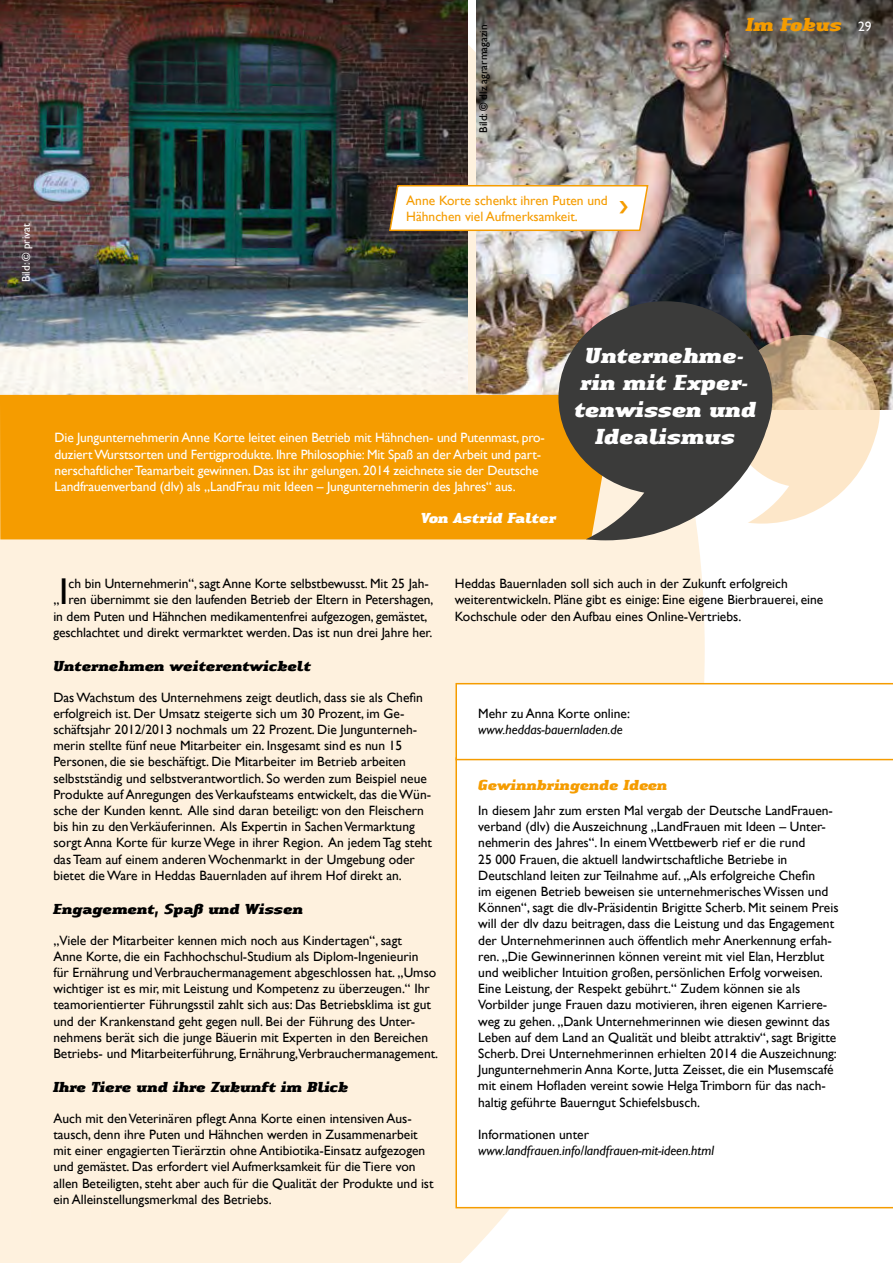
<style>
.page{position:relative;width:893px;height:1263px;background:#fff}
.page>*{position:absolute;margin:0;border:0;box-sizing:border-box;transform-origin:0 0}
.t1{font:37.2px "Gill Sans";color:#000}
.t2{font:italic 900 22.5px/27px "Authentic Serif Com";color:#fff;text-align:center}
.t3{font:italic 900 19.5px "Authentic Serif Com";color:#f59c00}
.t4{font:italic 900 15px "Authentic Serif Com";color:#000}
.t5{font:italic 900 15px "Authentic Serif Com";color:#f59c00}
.t6{font:italic 900 15px "Authentic Serif Com";color:#fff}
.t7{font:13.5px/16.2px "Gill Sans";color:#000}
.t8{font:13.5px/16.2px "Gill Sans";letter-spacing:-.01em;color:#fff}
.t9{font:italic 13.5px "Gill Sans";color:#000}
.t10{font:13.5px/16.2px "Gill Sans";color:#f59c00}
.t11{font:11.25px "Gill Sans";color:#000}
.t12{font:11.25px "Gill Sans";color:#fff}
.s1{font-family:"Gill Sans";font-weight:400;font-style:normal;font-size:13.5px;color:#fff}
</style>
<div class="page">
<div style="left:0;top:45px;width:705px;height:1218px;background:#fef1de"></div>
<svg style="left:455px;top:760px;width:438px;height:448px"></svg>
<img style="left:476px;top:0;width:417px;height:410px">
<img style="left:0;top:0;width:468px;height:395px">
<svg style="left:29px;top:1141px;width:1px;height:122px"></svg>
<div style="left:0;top:1102px;width:29px;height:161px;background:#fef1de"></div>
<svg style="left:455px;top:683px;width:438px;height:77px"></svg>
<div style="left:0;top:395px;width:558px;height:144px;background:#f59c00"></div>
<svg style="left:772px;top:335px;width:108px;height:188px"></svg>
<svg style="left:558px;top:301px;width:214px;height:239px;background:#685f52"></svg>
<svg style="left:388px;top:184px;width:261px;height:48px"></svg>
<p class="t12" style="left:19px;top:282px;width:60px;rotate:-90deg">Bild: © privat</p>
<p class="t11" style="left:477px;top:133px;width:110px;rotate:-90deg">Bild: © dlz agrarmagazin</p>
<p class="t10" style="left:406px;top:192px;width:203px">Anne Korte schenkt ihren Puten und<br>Hähnchen viel Aufmerksamkeit.</p>
<h3 class="t3" style="left:746px;top:12px;width:127px">Im Fokus <span class="s1">29</span></h3>
<h2 class="t2" style="left:574px;top:341px;width:184px">Unternehme&shy;rin mit Exper&shy;tenwissen und</h2>
<p class="t8" style="left:55px;top:429px;width:492px">Die Jungunternehmerin Anne Korte leitet einen Betrieb mit Hähnchen- und Putenmast, pro-</p>
<h2 class="t2" style="left:596px;top:422px;width:141px">Idealismus</h2>
<p class="t8" style="left:55px;top:446px;width:488px">duziert Wurstsorten und Fertigprodukte. Ihre Philosophie: Mit Spaß an der Arbeit und part&shy;nerschaftlicher Teamarbeit gewinnen. Das ist ihr gelungen. 2014 zeichnete sie der Deutsche<br>Landfrauenverband (dlv) als „LandFrau mit Ideen – Jungunternehmerin des Jahres“ aus.</p>
<p class="t6" style="left:421px;top:509px;width:137px">Von Astrid Falter</p>
<h1 class="t1" style="left:59px;top:570px;width:11px">I</h1>
<p class="t7" style="left:69px;top:575px;width:362px">ch bin Unternehmerin“, sagt Anne Korte selbstbewusst. Mit 25 Jah-</p>
<p class="t7" style="left:69px;top:591px;width:366px">ren übernimmt sie den laufenden Betrieb der Eltern in Petershagen,</p>
<p class="t7" style="left:53px;top:608px;width:376px">in dem Puten und Hähnchen medikamentenfrei aufgezogen, gemästet,</p>
<p class="t7" style="left:53px;top:624px;width:381px">geschlachtet und direkt vermarktet werden. Das ist nun drei Jahre her.</p>
<p class="t4" style="left:53px;top:656px;width:259px">Unternehmen weiterentwickelt</p>
<p class="t7" style="left:53px;top:689px;width:380px">Das Wachstum des Unternehmens zeigt deutlich, dass sie als Chefin erfolgreich ist. Der Umsatz steigerte sich um 30 Prozent, im Ge&shy;schäftsjahr 2012/2013 nochmals um 22 Prozent. Die Jungunterneh&shy;merin stellte fünf neue Mitarbeiter ein. Insgesamt sind es nun 15<br>Personen, die sie beschäftigt. Die Mitarbeiter im Betrieb arbeiten selbstständig und selbstverantwortlich. So werden zum Beispiel neue Produkte auf Anregungen des Verkaufsteams entwickelt, das die Wün&shy;sche der Kunden kennt. Alle sind daran beteiligt: von den Fleischern bis hin zu den Verkäuferinnen. Als Expertin in Sachen Vermarktung sorgt Anna Korte für kurze Wege in ihrer Region. An jedem Tag steht das Team auf einem anderen Wochenmarkt in der Umgebung oder bietet die Ware in Heddas Bauernladen auf ihrem Hof direkt an.</p>
<p class="t4" style="left:53px;top:899px;width:251px">Engagement, Spaß und Wissen</p>
<p class="t7" style="left:53px;top:932px;width:386px">„Viele der Mitarbeiter kennen mich noch aus Kindertagen“, sagt<br>Anne Korte, die ein Fachhochschul-Studium als Diplom-Ingenieurin<br>für Ernährung und Verbrauchermanagement abgeschlossen hat. „Umso wichtiger ist es mir, mit Leistung und Kompetenz zu überzeugen.“ Ihr teamorientierter Führungsstil zahlt sich aus: Das Betriebsklima ist gut und der Krankenstand geht gegen null. Bei der Führung des Unter&shy;nehmens berät sich die junge Bäuerin mit Experten in den Bereichen Betriebs- und Mitarbeiterführung, Ernährung,Verbrauchermanagement.</p>
<p class="t4" style="left:53px;top:1077px;width:297px">Ihre Tiere und ihre Zukunft im Blick</p>
<p class="t7" style="left:53px;top:1110px;width:382px">Auch mit den Veterinären pflegt Anna Korte einen intensiven Aus&shy;tausch, denn ihre Puten und Hähnchen werden in Zusammenarbeit mit einer engagierten Tierärztin ohne Antibiotika-Einsatz aufgezogen und gemästet. Das erfordert viel Aufmerksamkeit für die Tiere von allen Beteiligten, steht aber auch für die Qualität der Produkte und ist ein Alleinstellungsmerkmal des Betriebs.</p>
<p class="t7" style="left:53px;top:591px;width:8px">„</p>
<p class="t7" style="left:455px;top:575px;width:370px">Heddas Bauernladen soll sich auch in der Zukunft erfolgreich weiterentwickeln. Pläne gibt es einige: Eine eigene Bierbrauerei, eine<br>Kochschule oder den Aufbau eines Online-Vertriebs.</p>
<p class="t7" style="left:478px;top:705px;width:153px">Mehr zu Anna Korte online:</p>
<p class="t9" style="left:478px;top:722px;width:146px">www.heddas-bauernladen.de</p>
<p class="t5" style="left:478px;top:775px;width:191px">Gewinnbringende Ideen</p>
<p class="t7" style="left:478px;top:802px;width:362px">In diesem Jahr zum ersten Mal vergab der Deutsche LandFrauen&shy;verband (dlv) die Auszeichnung „LandFrauen mit Ideen – Unter&shy;nehmerin des Jahres“. In einem Wettbewerb rief er die rund<br>25 000 Frauen, die aktuell landwirtschaftliche Betriebe in Deutschland leiten zur Teilnahme auf. „Als erfolgreiche Chefin<br>im eigenen Betrieb beweisen sie unternehmerisches Wissen und Können“, sagt die dlv-Präsidentin Brigitte Scherb. Mit seinem Preis will der dlv dazu beitragen, dass die Leistung und das Engagement der Unternehmerinnen auch öffentlich mehr Anerkennung erfah&shy;ren. „Die Gewinnerinnen können vereint mit viel Elan, Herzblut und weiblicher Intuition großen, persönlichen Erfolg vorweisen.<br>Eine Leistung, der Respekt gebührt.“ Zudem können sie als Vorbilder junge Frauen dazu motivieren, ihren eigenen Karriere&shy;weg zu gehen. „Dank Unternehmerinnen wie diesen gewinnt das Leben auf dem Land an Qualität und bleibt attraktiv“, sagt Brigitte Scherb. Drei Unternehmerinnen erhielten 2014 die Auszeichnung:<br>Jungunternehmerin Anna Korte, Jutta Zeisset, die ein Musemscafé mit einem Hofladen vereint sowie Helga Trimborn für das nach&shy;haltig geführte Bauerngut Schiefelsbusch.</p>
<p class="t7" style="left:478px;top:1126px;width:112px">Informationen unter</p>
<p class="t9" style="left:478px;top:1143px;width:237px">www.landfrauen.info/landfrauen-mit-ideen.html</p>
</div>
